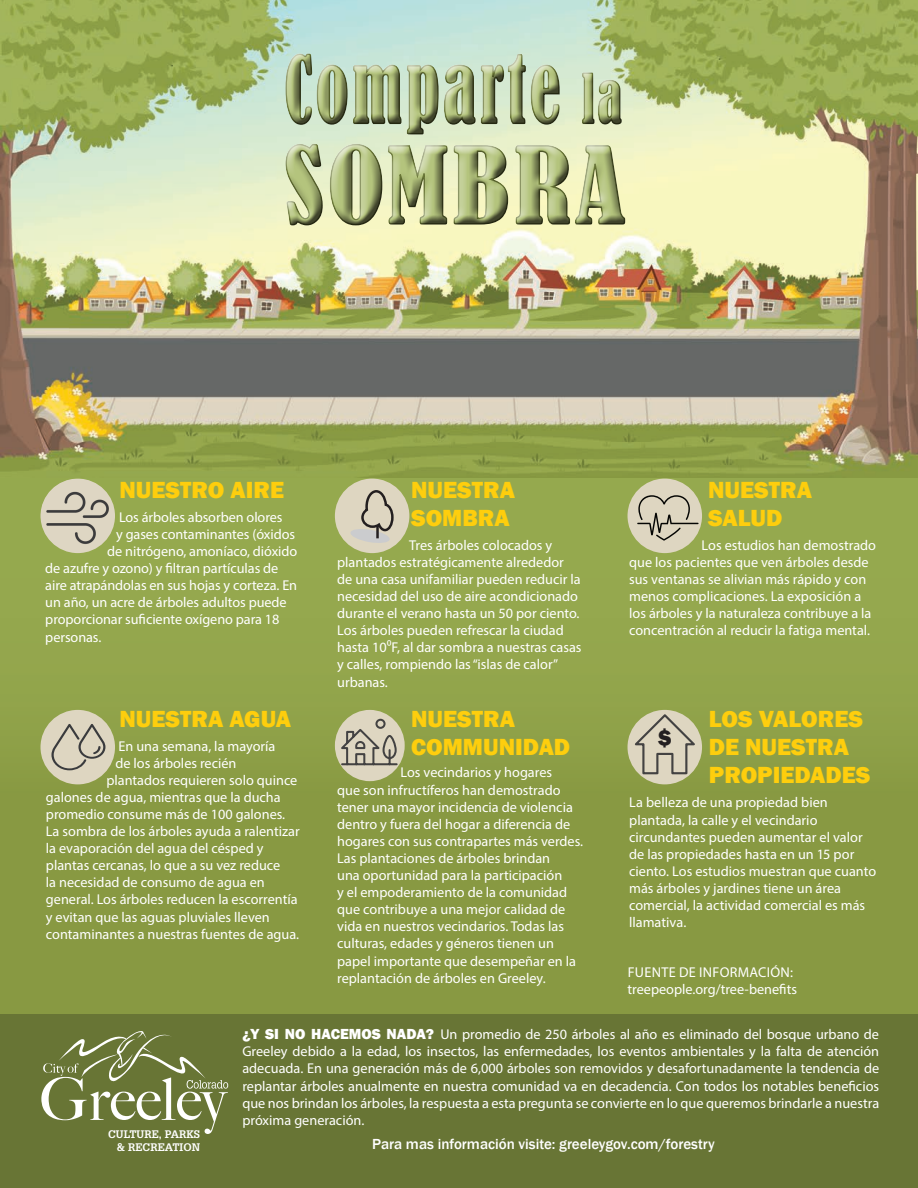
<style>
.page{position:relative;width:918px;height:1188px;background:#fff}
.page>*{position:absolute;margin:0;border:0;box-sizing:border-box;transform-origin:0 0}
.t1{font:800 24px/28.3px "Franklin Gothic";color:#fece0d}
.t2{font:800 24px "Franklin Gothic";color:#231f20}
.t3{font:500 15px "Franklin Gothic";color:#fff}
.t4{font:14.25px/17.1px "Myriad Pro";color:#fff}
.t5{font:700 10.8px/12.9px "Glypha LT Std";color:#fff;text-align:right}
.s1{font-family:"Franklin Gothic";font-weight:800;font-size:15px}
</style>
<div class="page">
<div style="left:0;top:1014px;width:918px;height:174px;background:#687535"></div>
<div style="left:0;top:476px;width:918px;height:538px;background:#8d9f46"></div>
<img style="left:0;top:0;width:918px;height:476px">
<svg style="left:41px;top:1031px;width:187px;height:103px"></svg>
<div style="left:40px;top:710px;width:75px;height:74px;background:#ded6c1;border-radius:50%"></div>
<svg style="left:51px;top:724px;width:54px;height:46px"></svg>
<div style="left:628px;top:479px;width:74px;height:74px;background:#ded6c1;border-radius:50%"></div>
<svg style="left:637px;top:495px;width:62px;height:46px"></svg>
<div style="left:335px;top:710px;width:70px;height:71px;background:#ded6c1;border-radius:50%"></div>
<svg style="left:337px;top:718px;width:62px;height:48px"></svg>
<div style="left:628px;top:710px;width:74px;height:74px;background:#ded6c1;border-radius:50%"></div>
<svg style="left:631px;top:712px;width:68px;height:63px"></svg>
<img style="left:40px;top:479px;width:75px;height:74px;border-radius:37px">
<div style="left:335px;top:479px;width:74px;height:74px;background:#ded6c1;border-radius:50%"></div>
<svg style="left:351px;top:490px;width:43px;height:53px"></svg>
<div style="left:285px;top:52px;width:341px;height:176px;background:#231f20;opacity:.75"></div>
<h1 class="t1" style="left:120px;top:475px;width:166px">NUESTRO AIRE</h1>
<p class="t4" style="left:119px;top:508px;width:165px">Los árboles absorben olores</p>
<p class="t4" style="left:116px;top:525px;width:180px">y gases contaminantes (óxidos</p>
<p class="t4" style="left:107px;top:542px;width:192px">de nitrógeno, amoníaco, dióxido</p>
<p class="t4" style="left:45px;top:560px;width:235px">de azufre y ozono) y filtran partículas de</p>
<p class="t4" style="left:45px;top:577px;width:253px">aire atrapándolas en sus hojas y corteza. En</p>
<p class="t4" style="left:45px;top:594px;width:243px">un año, un acre de árboles adultos puede</p>
<p class="t4" style="left:45px;top:611px;width:236px">proporcionar suficiente oxígeno para 18</p>
<p class="t4" style="left:45px;top:628px;width:58px">personas.</p>
<h1 class="t1" style="left:119px;top:704px;width:173px">NUESTRA AGUA</h1>
<p class="t4" style="left:118px;top:737px;width:159px">En una semana, la mayoría</p>
<p class="t4" style="left:115px;top:754px;width:123px">de los árboles recién</p>
<p class="t4" style="left:106px;top:771px;width:193px">plantados requieren solo quince</p>
<p class="t4" style="left:46px;top:788px;width:236px">galones de agua, mientras que la ducha</p>
<p class="t4" style="left:46px;top:805px;width:241px">promedio consume más de 100 galones.</p>
<p class="t4" style="left:46px;top:822px;width:255px">La sombra de los árboles ayuda a ralentizar</p>
<p class="t4" style="left:46px;top:840px;width:219px">la evaporación del agua del césped y</p>
<p class="t4" style="left:46px;top:857px;width:236px">plantas cercanas, lo que a su vez reduce</p>
<p class="t4" style="left:46px;top:874px;width:220px">la necesidad de consumo de agua en</p>
<p class="t4" style="left:46px;top:891px;width:253px">general. Los árboles reducen la escorrentía</p>
<p class="t4" style="left:46px;top:908px;width:225px">y evitan que las aguas pluviales lleven</p>
<p class="t4" style="left:46px;top:925px;width:255px">contaminantes a nuestras fuentes de agua.</p>
<h1 class="t1" style="left:411px;top:475px;width:105px">NUESTRA<br>SOMBRA</h1>
<p class="t4" style="left:337px;top:536px;width:246px;text-indent:72px">Tres árboles colocados y plantados estratégicamente alrededor de una casa unifamiliar pueden reducir la necesidad del uso de aire acondicionado durante el verano hasta un 50 por ciento.<br>Los árboles pueden refrescar la ciudad hasta 10⁰F, al dar sombra a nuestras casas y calles, rompiendo las “islas de calor” urbanas.</p>
<h1 class="t1" style="left:411px;top:704px;width:161px">NUESTRA<br>COMMUNIDAD</h1>
<p class="t4" style="left:337px;top:764px;width:248px;text-indent:63px">Los vecindarios y hogares<br>que son infructíferos han demostrado tener una mayor incidencia de violencia dentro y fuera del hogar a diferencia de hogares con sus contrapartes más verdes.<br>Las plantaciones de árboles brindan<br>una oportunidad para la participación<br>y el empoderamiento de la comunidad que contribuye a una mejor calidad de vida en nuestros vecindarios. Todas las culturas, edades y géneros tienen un papel importante que desempeñar en la replantación de árboles en Greeley.</p>
<h1 class="t1" style="left:708px;top:475px;width:105px">NUESTRA<br>SALUD</h1>
<p class="t4" style="left:629px;top:536px;width:248px;text-indent:73px">Los estudios han demostrado que los pacientes que ven árboles desde sus ventanas se alivian más rápido y con menos complicaciones. La exposición a los árboles y la naturaleza contribuye a la concentración al reducir la fatiga mental.</p>
<h1 class="t2" style="left:658px;top:723px;width:16px">$</h1>
<h1 class="t1" style="left:709px;top:704px;width:163px">LOS VALORES<br>DE NUESTRA<br>PROPIEDADES</h1>
<p class="t4" style="left:629px;top:794px;width:249px">La belleza de una propiedad bien plantada, la calle y el vecindario circundantes pueden aumentar el valor de las propiedades hasta en un 15 por ciento. Los estudios muestran que cuanto más árboles y jardines tiene un área comercial, la actividad comercial es más llamativa.</p>
<p class="t4" style="left:628px;top:963px;width:171px">FUENTE DE INFORMACIÓN: treepeople.org/tree-benefits</p>
<p class="t5" style="left:108px;top:1127px;width:93px">CULTURE, PARKS &amp; RECREATION</p>
<p class="t4" style="left:242px;top:1026px;width:638px;text-align:justify"><span class="s1">¿Y SI NO HACEMOS NADA?</span> Un promedio de 250 árboles al año es eliminado del bosque urbano de Greeley debido a la edad, los insectos, las enfermedades, los eventos ambientales y la falta de atención adecuada. En una generación más de 6,000 árboles son removidos y desafortunadamente la tendencia de replantar árboles anualmente en nuestra comunidad va en decadencia. Con todos los notables beneficios que nos brindan los árboles, la respuesta a esta pregunta se convierte en lo que queremos brindarle a nuestra próxima generación.</p>
<p class="t3" style="left:372px;top:1135px;width:344px">Para mas información visite: greeleygov.com/forestry</p>
</div>
